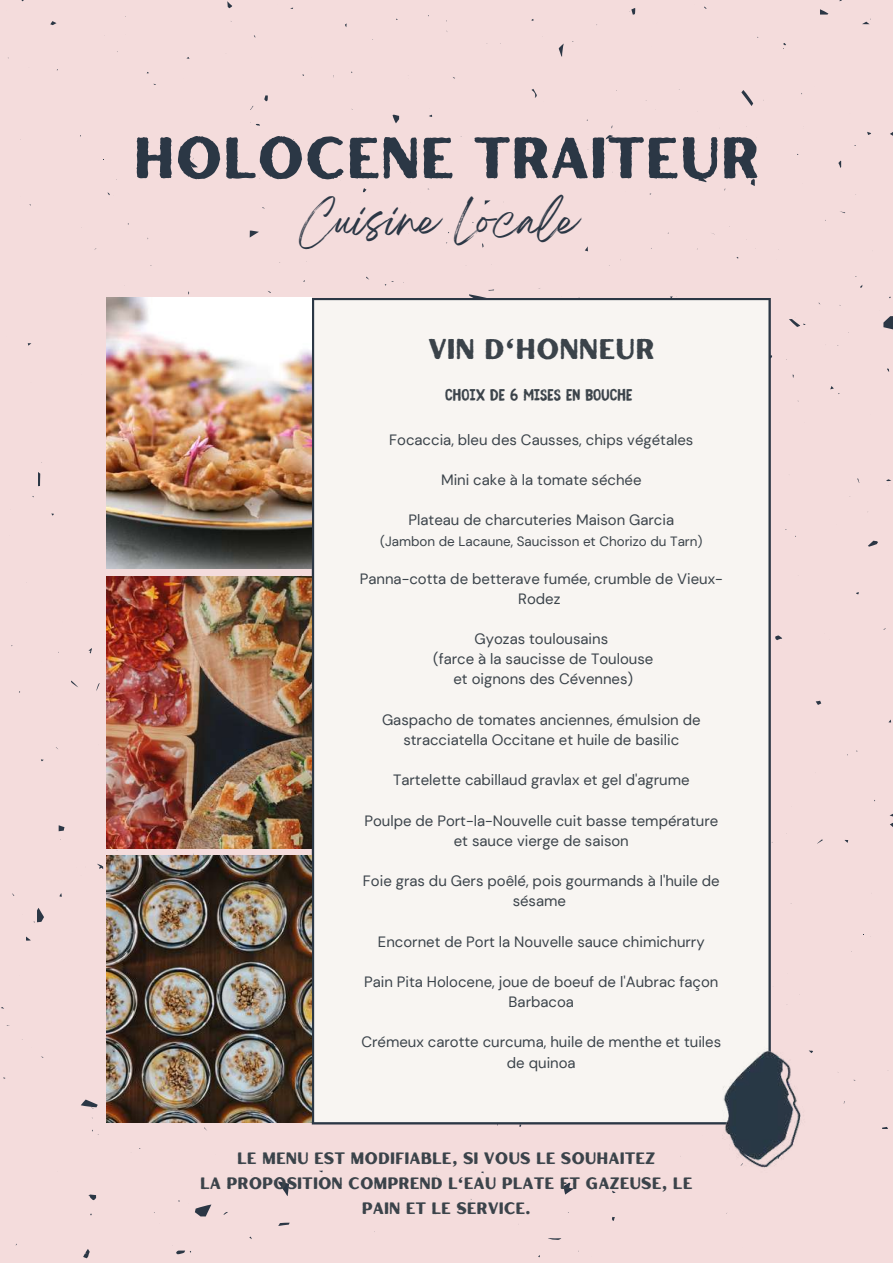
<style>
.page{position:relative;width:893px;height:1264px;background:#fff}
.page>*{position:absolute;margin:0;border:0;box-sizing:border-box;transform-origin:0 0}
.t1{font:57.9px "Hertical Sans Rough";color:#2b3745}
.t2{font:37.5px "Breathing";color:#2b3745}
.t3{font:28.5px "Hertical Sans Rough";color:#3b434a}
.t4{font:700 18px "Fibre Vintage Full";color:#3b434a}
.t5{font:16.5px/24.8px "Hertical Sans Rough";color:#3b434a;text-align:center}
.t6{font:15px/20.1px "DM Sans";color:#3b434a;text-align:center}
.t7{font:13.5px "DM Sans";color:#3b434a}
</style>
<div class="page">
<div style="left:0;top:0;width:892px;height:1262px;background:#f4dcdc"></div>
<svg style="left:71px;top:680px;width:7px;height:7px"></svg>
<svg style="left:88px;top:648px;width:4px;height:5px"></svg>
<svg style="left:83px;top:1249px;width:7px;height:9px"></svg>
<svg style="left:838px;top:161px;width:3px;height:7px"></svg>
<svg style="left:81px;top:1099px;width:17px;height:9px"></svg>
<svg style="left:88px;top:1194px;width:8px;height:6px"></svg>
<svg style="left:195px;top:1204px;width:16px;height:12px"></svg>
<svg style="left:548px;top:1238px;width:13px;height:1px"></svg>
<svg style="left:698px;top:176px;width:8px;height:6px"></svg>
<svg style="left:775px;top:635px;width:7px;height:5px"></svg>
<svg style="left:264px;top:95px;width:4px;height:6px"></svg>
<svg style="left:868px;top:540px;width:9px;height:6px"></svg>
<svg style="left:38px;top:472px;width:2px;height:14px"></svg>
<svg style="left:558px;top:44px;width:5px;height:13px"></svg>
<svg style="left:469px;top:289px;width:25px;height:9px"></svg>
<svg style="left:862px;top:21px;width:7px;height:3px"></svg>
<svg style="left:820px;top:9px;width:8px;height:6px"></svg>
<svg style="left:484px;top:200px;width:6px;height:5px"></svg>
<svg style="left:59px;top:825px;width:5px;height:6px"></svg>
<svg style="left:428px;top:163px;width:8px;height:5px"></svg>
<svg style="left:97px;top:863px;width:6px;height:6px"></svg>
<svg style="left:250px;top:230px;width:9px;height:7px"></svg>
<svg style="left:563px;top:1182px;width:11px;height:12px"></svg>
<svg style="left:867px;top:132px;width:4px;height:3px"></svg>
<svg style="left:392px;top:115px;width:7px;height:8px"></svg>
<svg style="left:227px;top:1px;width:5px;height:7px"></svg>
<svg style="left:629px;top:8px;width:6px;height:7px"></svg>
<svg style="left:531px;top:89px;width:6px;height:9px"></svg>
<svg style="left:830px;top:386px;width:9px;height:8px"></svg>
<svg style="left:789px;top:319px;width:16px;height:8px"></svg>
<svg style="left:741px;top:90px;width:12px;height:16px"></svg>
<svg style="left:172px;top:1245px;width:19px;height:9px"></svg>
<svg style="left:605px;top:135px;width:8px;height:10px"></svg>
<svg style="left:96px;top:683px;width:4px;height:8px"></svg>
<svg style="left:50px;top:21px;width:7px;height:4px"></svg>
<svg style="left:188px;top:158px;width:10px;height:9px"></svg>
<svg style="left:279px;top:1222px;width:11px;height:3px"></svg>
<svg style="left:883px;top:316px;width:9px;height:14px"></svg>
<svg style="left:273px;top:1180px;width:16px;height:16px"></svg>
<svg style="left:815px;top:700px;width:6px;height:5px"></svg>
<svg style="left:34px;top:908px;width:10px;height:14px"></svg>
<svg style="left:750px;top:179px;width:4px;height:7px"></svg>
<div style="left:312px;top:298px;width:458px;height:826px;background:#f8f5f2"></div>
<div style="left:705px;top:973px;width:56px;height:105px;background:#f8f5f2"></div>
<img style="left:722px;top:1045px;width:79px;height:123px">
<img style="left:106px;top:298px;width:205px;height:271px">
<img style="left:106px;top:855px;width:205px;height:267px">
<img style="left:106px;top:576px;width:205px;height:272px">
<h1 class="t1" style="left:133px;top:118px;width:628px">HOLOCENE TRAITEUR</h1>
<h2 class="t2" style="left:299px;top:209px;width:280px">Cuisine Locale</h2>
<h3 class="t3" style="left:428px;top:329px;width:228px">VIN D'HONNEUR</h3>
<p class="t4" style="left:445px;top:387px;width:189px">CHOIX DE 6 MISES EN BOUCHE</p>
<p class="t6" style="left:389px;top:429px;width:305px">Focaccia, bleu des Causses, chips végétales</p>
<p class="t6" style="left:441px;top:470px;width:202px">Mini cake à la tomate séchée</p>
<p class="t6" style="left:408px;top:510px;width:267px">Plateau de charcuteries Maison Garcia</p>
<p class="t7" style="left:380px;top:532px;width:324px">(Jambon de Lacaune, Saucisson et Chorizo du Tarn)</p>
<p class="t6" style="left:360px;top:568px;width:364px">Panna-cotta de betterave fumée, crumble de Vieux-<br>Rodez</p>
<p class="t6" style="left:433px;top:629px;width:222px">Gyozas toulousains<br>(farce à la saucisse de Toulouse et oignons des Cévennes)</p>
<p class="t6" style="left:382px;top:709px;width:320px">Gaspacho de tomates anciennes, émulsion de stracciatella Occitane et huile de basilic</p>
<p class="t6" style="left:393px;top:770px;width:298px">Tartelette cabillaud gravlax et gel d'agrume</p>
<p class="t6" style="left:364px;top:810px;width:355px">Poulpe de Port-la-Nouvelle cuit basse température et sauce vierge de saison</p>
<p class="t6" style="left:363px;top:871px;width:358px">Foie gras du Gers poêlé, pois gourmands à l'huile de sésame</p>
<p class="t6" style="left:378px;top:931px;width:328px">Encornet de Port la Nouvelle sauce chimichurry</p>
<p class="t6" style="left:364px;top:971px;width:356px">Pain Pita Holocene, joue de boeuf de l'Aubrac façon<br>Barbacoa</p>
<p class="t6" style="left:361px;top:1032px;width:361px">Crémeux carotte curcuma, huile de menthe et tuiles de quinoa</p>
<p class="t5" style="left:200px;top:1145px;width:493px">LE MENU EST MODIFIABLE, SI VOUS LE SOUHAITEZ<br>LA PROPOSITION COMPREND L'EAU PLATE ET GAZEUSE, LE<br>PAIN ET LE SERVICE.</p>
</div>
